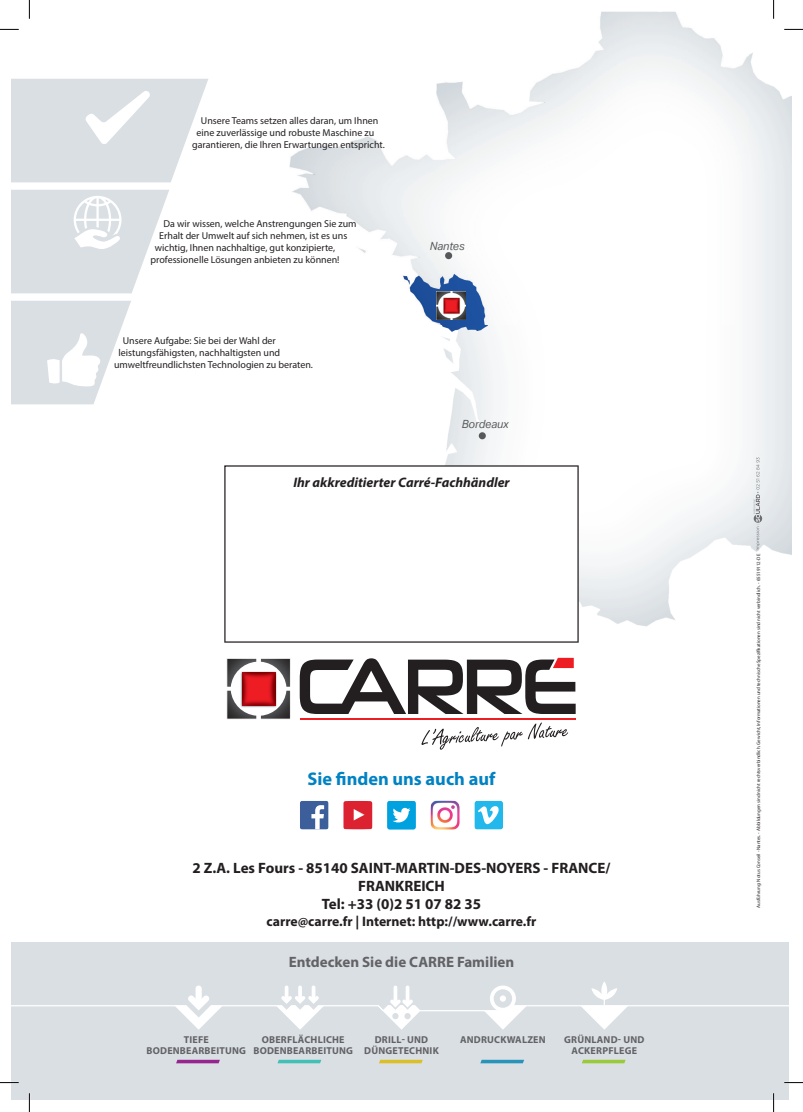
<style>
.page{position:relative;width:803px;height:1112px;background:#fff}
.page>*{position:absolute;margin:0;border:0;box-sizing:border-box;transform-origin:0 0}
.t1{font:700 18.38px "Myriad Pro";color:#0082c3}
.t2{font:700 15px/18px "Myriad Pro";color:#231f20;text-align:center}
.t3{font:700 15px "Myriad Pro";color:#636366}
.t4{font:700 13.75px "Myriad Pro";color:#231f20}
.t5{font:italic 700 13.75px "Myriad Pro";color:#231f20}
.t6{font:italic 11.25px "Aktiv Grotesk";color:#57585a;scale:.96 1}
.t7{font:10px "Myriad Pro";color:#231f20}
.t8{font:700 10px/11.2px "Myriad Pro";letter-spacing:.02em;color:#636366;text-align:center}
.t9{font:4.88px "Myriad Pro";color:#231f20}
</style>
<div class="page">
<img style="left:167px;top:12px;width:624px;height:672px">
<img style="left:437px;top:292px;width:29px;height:28px">
<div style="left:12px;top:942px;width:777px;height:157px;background:#dadfe4"></div>
<svg style="left:176px;top:1059px;width:44px;height:3px"></svg>
<svg style="left:278px;top:1059px;width:43px;height:3px"></svg>
<svg style="left:379px;top:1059px;width:44px;height:3px"></svg>
<svg style="left:481px;top:1059px;width:43px;height:3px"></svg>
<svg style="left:582px;top:1059px;width:44px;height:3px"></svg>
<svg style="left:474px;top:801px;width:29px;height:28px"></svg>
<svg style="left:300px;top:801px;width:29px;height:28px"></svg>
<img style="left:431px;top:800px;width:28px;height:29px">
<svg style="left:387px;top:801px;width:29px;height:28px"></svg>
<svg style="left:343px;top:801px;width:29px;height:28px"></svg>
<svg style="left:12px;top:190px;width:157px;height:103px"></svg>
<svg style="left:12px;top:301px;width:119px;height:103px"></svg>
<svg style="left:12px;top:79px;width:196px;height:103px;background:#dfe3e7"></svg>
<svg style="left:12px;top:981px;width:777px;height:48px"></svg>
<div style="left:445px;top:252px;width:7px;height:7px;background:#57585a;border-radius:50%"></div>
<div style="left:479px;top:432px;width:7px;height:7px;background:#57585a;border-radius:50%"></div>
<svg style="left:753px;top:457px;width:9px;height:93px"></svg>
<svg style="left:224px;top:465px;width:355px;height:177px"></svg>
<svg style="left:300px;top:657px;width:276px;height:56px"></svg>
<img style="left:225px;top:655px;width:72px;height:29px">
<svg style="left:226px;top:657px;width:65px;height:62px"></svg>
<img style="left:242px;top:672px;width:33px;height:33px">
<hr style="left:300px;top:717px;width:276px;height:2px;background:#ee1d23">
<svg style="left:421px;top:722px;width:147px;height:27px"></svg>
<svg style="left:0;top:29px;width:19px;height:1px"></svg>
<svg style="left:784px;top:29px;width:19px;height:1px"></svg>
<svg style="left:0;top:1081px;width:19px;height:2px"></svg>
<svg style="left:784px;top:1082px;width:19px;height:1px"></svg>
<svg style="left:29px;top:0;width:1px;height:19px"></svg>
<svg style="left:29px;top:1093px;width:1px;height:18px"></svg>
<svg style="left:773px;top:0;width:1px;height:19px"></svg>
<svg style="left:773px;top:1093px;width:1px;height:18px"></svg>
<p class="t7" style="left:201px;top:114px;width:179px">Unsere Teams setzen alles daran, um Ihnen</p>
<p class="t7" style="left:196px;top:126px;width:179px">eine zuverlässige und robuste Maschine zu</p>
<p class="t7" style="left:192px;top:138px;width:194px">garantieren, die Ihren Erwartungen entspricht.</p>
<p class="t7" style="left:164px;top:218px;width:194px">Da wir wissen, welche Anstrengungen Sie zum</p>
<p class="t7" style="left:159px;top:230px;width:190px">Erhalt der Umwelt auf sich nehmen, ist es uns</p>
<p class="t7" style="left:155px;top:242px;width:182px">wichtig, Ihnen nachhaltige, gut konzipierte,</p>
<p class="t7" style="left:151px;top:254px;width:191px">professionelle Lösungen anbieten zu können!</p>
<p class="t7" style="left:123px;top:335px;width:155px">Unsere Aufgabe: Sie bei der Wahl der</p>
<p class="t7" style="left:118px;top:347px;width:163px">leistungsfähigsten, nachhaltigsten und</p>
<p class="t7" style="left:114px;top:359px;width:200px">umweltfreundlichsten Technologien zu beraten.</p>
<p class="t6" style="left:430px;top:239px;width:38px">Nantes</p>
<p class="t6" style="left:462px;top:417px;width:50px">Bordeaux</p>
<h3 class="t5" style="left:293px;top:473px;width:218px">Ihr akkreditierter Carré-Fachhändler</h3>
<h1 class="t1" style="left:308px;top:767px;width:189px">Sie finden uns auch auf</h1>
<h2 class="t2" style="left:192px;top:858px;width:419px">2 Z.A. Les Fours - 85140 SAINT-MARTIN-DES-NOYERS - FRANCE/<br>FRANKREICH<br>Tel: +33 (0)2 51 07 82 35</h2>
<h3 class="t4" style="left:267px;top:912px;width:271px">carre@carre.fr | Internet: http://www.carre.fr</h3>
<h2 class="t3" style="left:289px;top:952px;width:227px">Entdecken Sie die CARRE Familien</h2>
<p class="t8" style="left:147px;top:1033px;width:101px">TIEFE<br>BODENBEARBEITUNG</p>
<p class="t8" style="left:364px;top:1033px;width:76px">DRILL- UND<br>DÜNGETECHNIK</p>
<p class="t8" style="left:564px;top:1033px;width:82px">GRÜNLAND- UND<br>ACKERPFLEGE</p>
<p class="t8" style="left:262px;top:1033px;width:84px">OBERFLÄCHLICHE</p>
<p class="t8" style="left:460px;top:1033px;width:87px">ANDRUCKWALZEN</p>
<p class="t8" style="left:253px;top:1044px;width:101px">BODENBEARBEITUNG</p>
<p class="t9" style="left:755px;top:907px;width:355px;rotate:-90deg">Ausführung: Notus Conseil - Nantes. - Abbildungen sind nicht rechtsverbindlich. Gewicht, Informationen und technische Spezifikationen sind nicht verbindlich. - 65519112-DE</p>
</div>
